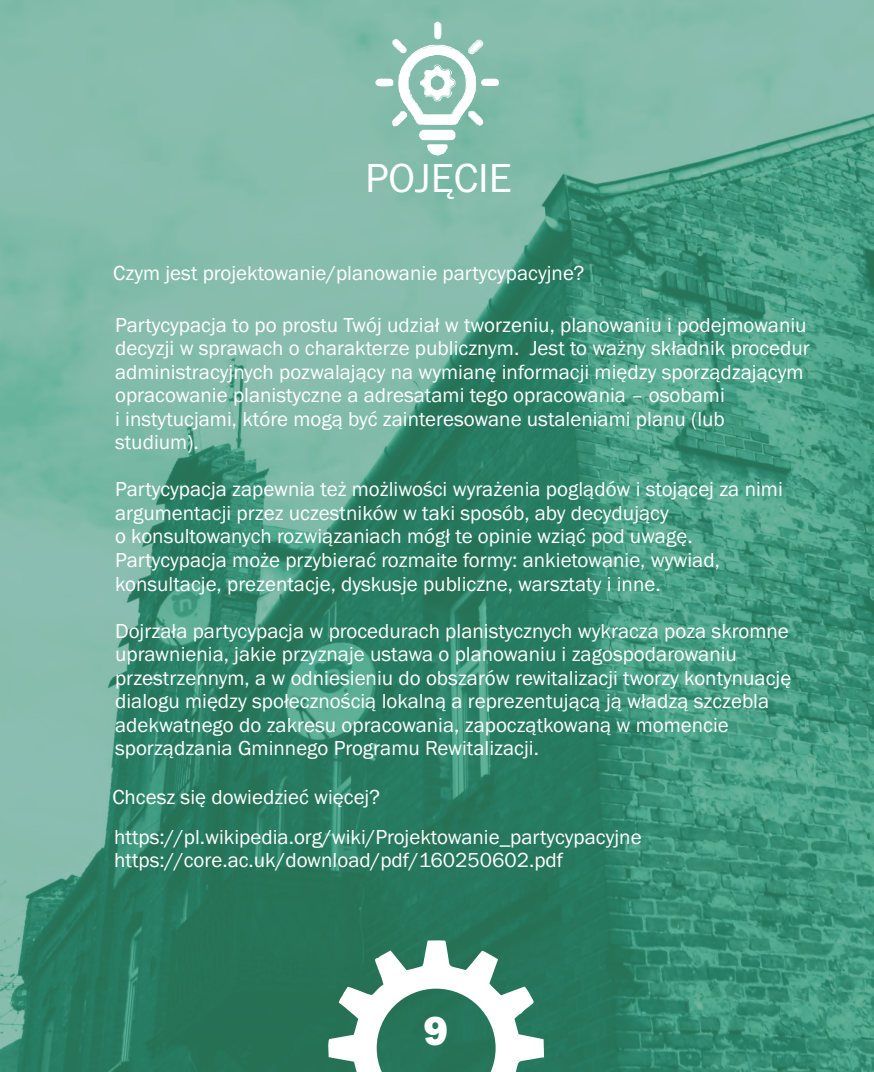
<style>
.page{position:relative;width:874px;height:1072px;background:#fff}
.page>*{position:absolute;margin:0;border:0;box-sizing:border-box;transform-origin:0 0}
.t1{font:42px "Franklin Gothic";color:#fff}
.t2{font:800 42px "Franklin Gothic";color:#fff}
.t3{font:21px/23.4px "Franklin Gothic";color:#fff}
</style>
<div class="page">
<div style="left:0;top:0;width:873px;height:1071px;background:#4e897c;opacity:.5"></div>
<svg style="left:375px;top:22px;width:124px;height:135px"></svg>
<svg style="left:327px;top:939px;width:217px;height:132px"></svg>
<h1 class="t1" style="left:365px;top:163px;width:148px">POJĘCIE</h1>
<p class="t3" style="left:113px;top:262px;width:472px">Czym jest projektowanie/planowanie partycypacyjne?</p>
<p class="t3" style="left:115px;top:315px;width:695px">Partycypacja to po prostu Twój udział w tworzeniu, planowaniu i podejmowaniu decyzji w sprawach o charakterze publicznym. Jest to ważny składnik procedur administracyjnych pozwalający na wymianę informacji między sporządzającym opracowanie planistyczne a adresatami tego opracowania – osobami<br>i instytucjami, które mogą być zainteresowane ustaleniami planu (lub studium).</p>
<p class="t3" style="left:115px;top:479px;width:669px">Partycypacja zapewnia też możliwości wyrażenia poglądów i stojącej za nimi argumentacji przez uczestników w taki sposób, aby decydujący<br>o konsultowanych rozwiązaniach mógł te opinie wziąć pod uwagę.<br>Partycypacja może przybierać rozmaite formy: ankietowanie, wywiad, konsultacje, prezentacje, dyskusje publiczne, warsztaty i inne.</p>
<p class="t3" style="left:115px;top:620px;width:677px">Dojrzała partycypacja w procedurach planistycznych wykracza poza skromne uprawnienia, jakie przyznaje ustawa o planowaniu i zagospodarowaniu przestrzennym, a w odniesieniu do obszarów rewitalizacji tworzy kontynuację dialogu między społecznością lokalną a reprezentującą ją władzą szczebla adekwatnego do zakresu opracowania, zapoczątkowaną w momencie sporządzania Gminnego Programu Rewitalizacji.</p>
<p class="t3" style="left:112px;top:786px;width:269px">Chcesz się dowiedzieć więcej?</p>
<p class="t3" style="left:114px;top:826px;width:528px">https://pl.wikipedia.org/wiki/Projektowanie_partycypacyjne https://core.ac.uk/download/pdf/160250602.pdf</p>
<h1 class="t2" style="left:423px;top:1015px;width:26px">9</h1>
</div>
